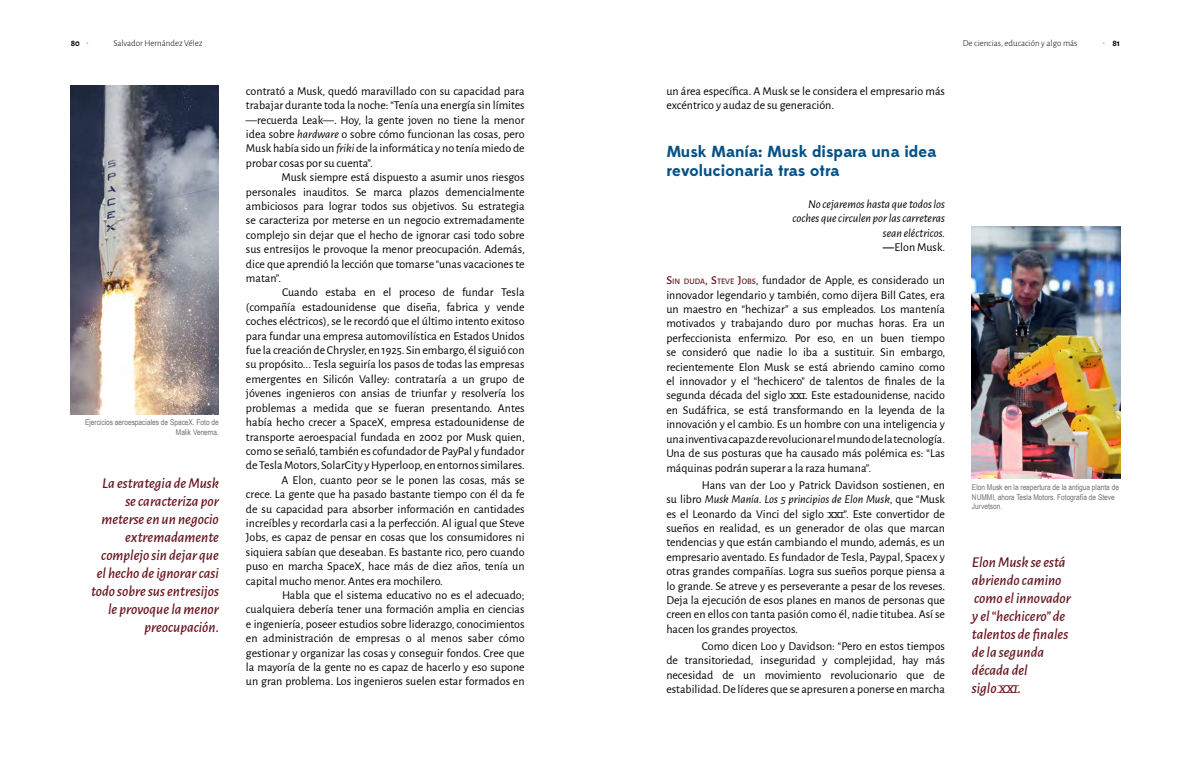
<style>
.page{position:relative;width:1191px;height:780px;background:#fff}
.page>*{position:absolute;margin:0;border:0;box-sizing:border-box;transform-origin:0 0}
.t1{font:700 16px/19.2px "Edmondsans";color:#045186}
.t2{font:italic 500 15px/18px "Alegreya Sans";color:#68161f;text-align:right}
.t3{font:12px/14.4px "Alegreya Sans";color:#000;text-align:justify}
.t4{font:italic 12px/14.4px "Alegreya Sans";color:#000;text-align:right}
.t5{font:300 9px "Alegreya Sans";color:#000}
.t6{font:700 9px "Alegreya Sans";color:#000}
.t7{font:8px/9.6px "Arial Narrow";color:#706f6f;text-align:right}
.s1{font-style:italic}
.s2{font-family:"Times New Roman";font-weight:700;font-style:normal}
.s3{font-style:normal}
.s4{font-weight:500;color:#68161f}
.s5{font-weight:500;font-size:8.4px;color:#68161f}
</style>
<div class="page">
<img style="left:71px;top:85px;width:148px;height:329px">
<img style="left:972px;top:227px;width:148px;height:252px">
<p class="t6" style="left:71px;top:37px;width:11px">80</p>
<p class="t5" style="left:113px;top:37px;width:91px">Salvador Hernández Vélez</p>
<p class="t5" style="left:962px;top:37px;width:116px">De ciencias, educación y algo más</p>
<p class="t6" style="left:1112px;top:37px;width:9px">81</p>
<p class="t3" style="left:246px;top:83px;width:280px">contrató a Musk, quedó maravillado con su capacidad para trabajar durante toda la noche: “Tenía una energía sin límites —recuerda Leak—. Hoy, la gente joven no tiene la menor idea sobre <span class="s1">hardware</span> o sobre cómo funcionan las cosas, pero Musk había sido un <span class="s1">friki</span> de la informática y no tenía miedo de probar cosas por su cuenta”.</p>
<p class="t3" style="left:246px;top:169px;width:280px;text-indent:35px">Musk siempre está dispuesto a asumir unos riesgos personales inauditos. Se marca plazos demencialmente ambiciosos para lograr todos sus objetivos. Su estrategia se caracteriza por meterse en un negocio extremadamente complejo sin dejar que el hecho de ignorar casi todo sobre sus entresijos le provoque la menor preocupación. Además, dice que aprendió la lección que tomarse “unas vacaciones te matan”.</p>
<p class="t3" style="left:282px;top:285px;width:244px">Cuando estaba en el proceso de fundar Tesla</p>
<p class="t3" style="left:246px;top:299px;width:280px">(compañía estadounidense que diseña, fabrica y vende</p>
<p class="t3" style="left:246px;top:313px;width:280px">coches eléctricos), se le recordó que el último intento exitoso</p>
<p class="t3" style="left:246px;top:328px;width:280px">para fundar una empresa automovilística en Estados Unidos</p>
<p class="t3" style="left:246px;top:342px;width:280px">fue la creación de Chrysler, en 1925. Sin embargo, él siguió con</p>
<p class="t3" style="left:246px;top:357px;width:280px">su propósito... Tesla seguiría los pasos de todas las empresas</p>
<p class="t3" style="left:246px;top:371px;width:280px">emergentes en Silicón Valley: contrataría a un grupo de</p>
<p class="t3" style="left:246px;top:385px;width:280px">jóvenes ingenieros con ansias de triunfar y resolvería los</p>
<p class="t3" style="left:246px;top:400px;width:280px">problemas a medida que se fueran presentando. Antes</p>
<p class="t3" style="left:246px;top:414px;width:280px">había hecho crecer a SpaceX, empresa estadounidense de</p>
<p class="t3" style="left:246px;top:429px;width:280px">transporte aeroespacial fundada en 2002 por Musk quien,</p>
<p class="t3" style="left:246px;top:443px;width:280px">como se señaló, también es cofundador de PayPal y fundador</p>
<p class="t3" style="left:246px;top:457px;width:280px">de Tesla Motors, SolarCity y Hyperloop, en entornos similares.</p>
<p class="t3" style="left:281px;top:472px;width:245px">A Elon, cuanto peor se le ponen las cosas, más se</p>
<p class="t3" style="left:246px;top:486px;width:280px">crece. La gente que ha pasado bastante tiempo con él da fe</p>
<p class="t3" style="left:246px;top:501px;width:280px">de su capacidad para absorber información en cantidades</p>
<p class="t3" style="left:246px;top:515px;width:280px">increíbles y recordarla casi a la perfección. Al igual que Steve</p>
<p class="t3" style="left:246px;top:529px;width:280px">Jobs, es capaz de pensar en cosas que los consumidores ni</p>
<p class="t3" style="left:246px;top:544px;width:280px">siquiera sabían que deseaban. Es bastante rico, pero cuando</p>
<p class="t3" style="left:246px;top:558px;width:280px">puso en marcha SpaceX, hace más de diez años, tenía un</p>
<p class="t3" style="left:246px;top:573px;width:198px">capital mucho menor. Antes era mochilero.</p>
<p class="t3" style="left:282px;top:587px;width:244px">Habla que el sistema educativo no es el adecuado;</p>
<p class="t3" style="left:246px;top:601px;width:280px">cualquiera debería tener una formación amplia en ciencias</p>
<p class="t3" style="left:246px;top:616px;width:280px">e ingeniería, poseer estudios sobre liderazgo, conocimientos</p>
<p class="t3" style="left:246px;top:630px;width:280px">en administración de empresas o al menos saber cómo</p>
<p class="t3" style="left:246px;top:645px;width:280px">gestionar y organizar las cosas y conseguir fondos. Cree que</p>
<p class="t3" style="left:246px;top:659px;width:280px">la mayoría de la gente no es capaz de hacerlo y eso supone</p>
<p class="t3" style="left:246px;top:673px;width:280px">un gran problema. Los ingenieros suelen estar formados en</p>
<p class="t3" style="left:666px;top:83px;width:280px">un área específica. A Musk se le considera el empresario más excéntrico y audaz de su generación.</p>
<h1 class="t1" style="left:666px;top:142px;width:271px">Musk Manía: Musk dispara una idea revolucionaria tras otra</h1>
<p class="t4" style="left:792px;top:196px;width:154px">No cejaremos hasta que todos los coches que circulen por las carreteras sean eléctricos.<br><span class="s2">―</span><span class="s3">Elon Musk.</span></p>
<p class="t3" style="left:666px;top:272px;width:280px"><span class="s4">S</span><span class="s5">IN DUDA</span><span class="s4">, S</span><span class="s5">TEVE</span> <span class="s4">J</span><span class="s5">OBS</span>, fundador de Apple, es considerado un innovador legendario y también, como dijera Bill Gates, era un maestro en “hechizar” a sus empleados. Los mantenía motivados y trabajando duro por muchas horas. Era un perfeccionista enfermizo. Por eso, en un buen tiempo se consideró que nadie lo iba a sustituir. Sin embargo, recientemente Elon Musk se está abriendo camino como el innovador y el “hechicero” de talentos de finales de la segunda década del siglo XXI. Este estadounidense, nacido en Sudáfrica, se está transformando en la leyenda de la innovación y el cambio. Es un hombre con una inteligencia y una inventiva capaz de revolucionar el mundo de la tecnología.<br>Una de sus posturas que ha causado más polémica es: “Las máquinas podrán superar a la raza humana”.</p>
<p class="t3" style="left:666px;top:477px;width:280px;text-indent:35px">Hans van der Loo y Patrick Davidson sostienen, en su libro <span class="s1">Musk Manía. Los 5 principios de Elon Musk</span>, que “Musk es el Leonardo da Vinci del siglo XXI”. Este convertidor de sueños en realidad, es un generador de olas que marcan tendencias y que están cambiando el mundo, además, es un empresario aventado. Es fundador de Tesla, Paypal, Spacex y otras grandes compañías. Logra sus sueños porque piensa a lo grande. Se atreve y es perseverante a pesar de los reveses.<br>Deja la ejecución de esos planes en manos de personas que creen en ellos con tanta pasión como él, nadie titubea. Así se hacen los grandes proyectos.</p>
<p class="t3" style="left:666px;top:638px;width:280px;text-indent:35px">Como dicen Loo y Davidson: “Pero en estos tiempos de transitoriedad, inseguridad y complejidad, hay más necesidad de un movimiento revolucionario que de estabilidad. De líderes que se apresuren a ponerse en marcha</p>
<p class="t7" style="left:85px;top:417px;width:135px">Ejercicios aeroespaciales de SpaceX. Foto de<br>Malik Venema.</p>
<p class="t2" style="left:91px;top:473px;width:130px">La estrategia de Musk se caracteriza por meterse en un negocio extremadamente complejo sin dejar que el hecho de ignorar casi todo sobre sus entresijos le provoque la menor preocupación.</p>
<p class="t7" style="left:972px;top:482px;width:148px;text-align:left">Elon Musk en la reapertura de la antigua planta de<br>NUMMI, ahora Tesla Motors. Fotografía de Steve<br>Jurvetson.</p>
<p class="t2" style="left:972px;top:552px;width:100px;text-align:left">Elon Musk se está abriendo camino como el innovador y el “hechicero” de talentos de finales de la segunda década del<br>siglo XXI.</p>
</div>
